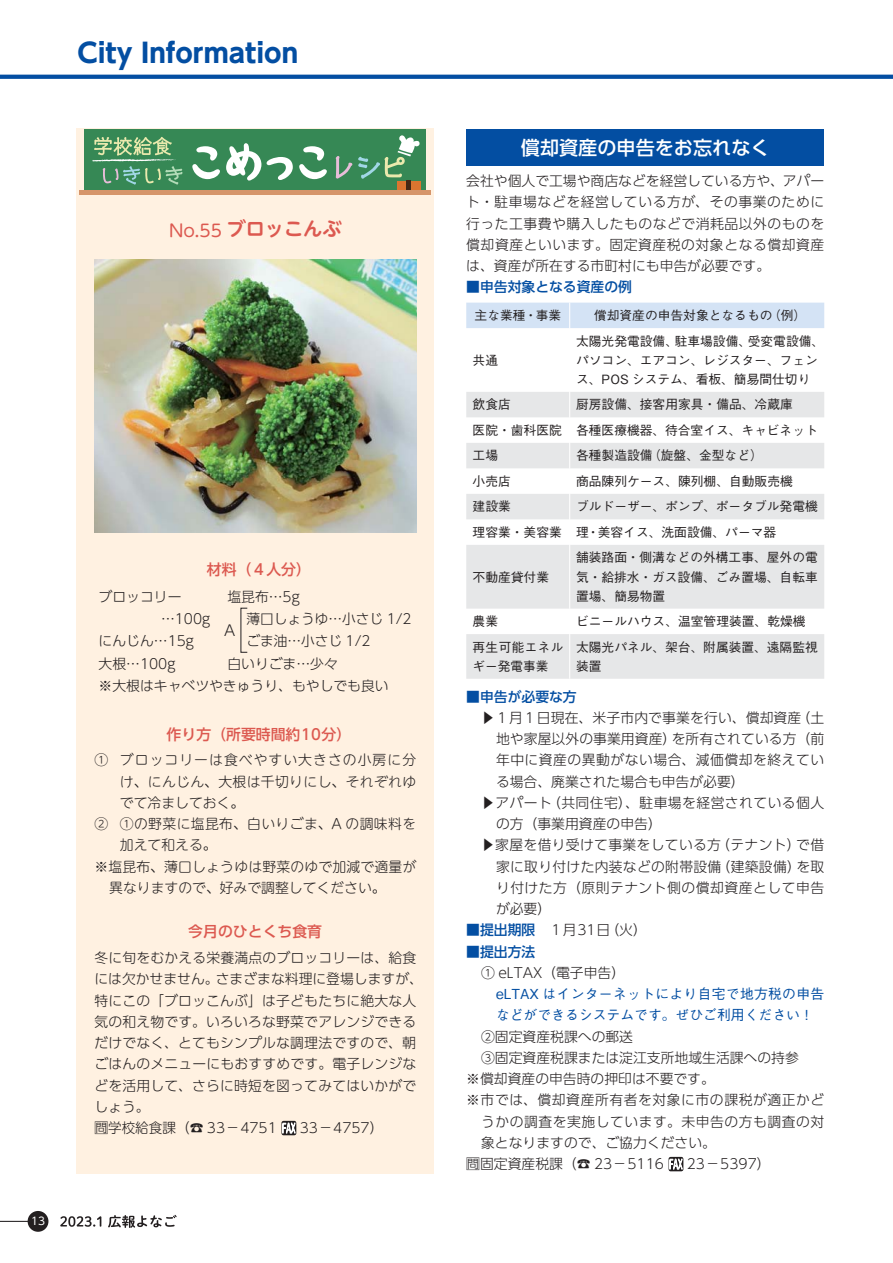
<style>
.page{position:relative;width:893px;height:1263px;background:#fff}
.page>*{position:absolute;margin:0;border:0;box-sizing:border-box;transform-origin:0 0}
.t1{font:26.55px "UD Shin Go Pro Bold 90 msp RKSJ H";color:#034ea2}
.t2{font:19.2px "UD Shin Go Pro Medium 90 msp RKSJ H";color:#fff}
.t3{font:19.2px "UD Shin M Go Pro De Bold 90 msp RKSJ H";color:#dc5950}
.t4{font:14.85px "UD Shin Go Pro Medium 90 msp RKSJ H";color:#dc5950}
.t5{font:14.85px "UD Shin Go Pro Light 90 msp RKSJ H";color:#231f20}
.t6{font:13.8px/21.3px "UD Shin Go Pro Light 90 msp RKSJ H";letter-spacing:.015em;color:#231f20}
.t7{font:13.8px "UD Shin M Go Pro Light 90 msp RKSJ H";letter-spacing:.025em;color:#231f20}
.t8{font:13.8px "UD Shin Go Pro Light 90 msp RKSJ H";letter-spacing:.04em;color:#231f20}
.t9{font:13.8px/21.3px "Gothic BBB Pro Medium 90 msp RKSJ H";color:#034ea2}
.t10{font:13.8px "UD Shin Go Pro Light 90 msp RKSJ H";letter-spacing:.035em;color:#231f20}
.t11{font:13.8px "UD Shin M Go Pro Light 90 msp RKSJ H";color:#231f20}
.t12{font:13.8px "UD Shin Go Pro Medium 90 msp RKSJ H";color:#034ea2}
.t13{font:13.8px "UD Shin M Go Pro Light 90 msp RKSJ H";letter-spacing:.075em;color:#231f20}
.t14{font:12.75px/19.2px "Gothic BBB Pro Medium 90 msp RKSJ H";color:#231f20}
.t15{font:12.75px/19.2px "Gothic BBB Pro Medium 90 msp RKSJ H";letter-spacing:.03em;color:#231f20}
.t16{font:12.45px "Gothic BBB Pro Medium 90 msp RKSJ H";color:#231f20}
.t17{font:10.65px "UD Shin Go Pro Regular 90 msp RKSJ H";color:#fff}
.s1{font-family:"UD Shin M Go Pro Regular 90 msp RKSJ H";font-size:16.95px}
.s2{font-family:"UD Shin M Go Pro Light 90 msp RKSJ H"}
.s3{font-family:"UD Shin Go Pro Medium 90 msp RKSJ H";color:#034ea2}
</style>
<div class="page">
<svg style="left:0;top:75px;width:893px;height:4px;fill:#034ea2"></svg>
<div style="left:76px;top:128px;width:358px;height:1045px;background:#fff1e1"></div>
<img style="left:94px;top:260px;width:322px;height:272px">
<div style="left:85px;top:129px;width:340px;height:61px;background:#368855"></div>
<div style="left:397px;top:181px;width:23px;height:10px;background:#db7530"></div>
<div style="left:406px;top:180px;width:5px;height:13px;background:#432815"></div>
<svg style="left:336px;top:156px;width:16px;height:23px"></svg>
<svg style="left:92px;top:137px;width:90px;height:48px"></svg>
<div style="left:79px;top:190px;width:352px;height:5px;background:#d6956a"></div>
<svg style="left:358px;top:135px;width:62px;height:44px"></svg>
<svg style="left:267px;top:157px;width:26px;height:23px"></svg>
<svg style="left:299px;top:146px;width:28px;height:33px"></svg>
<svg style="left:192px;top:146px;width:28px;height:33px"></svg>
<svg style="left:226px;top:143px;width:35px;height:38px"></svg>
<svg style="left:281px;top:1121px;width:15px;height:14px"></svg>
<svg style="left:282px;top:1120px;width:14px;height:16px"></svg>
<div style="left:466px;top:129px;width:358px;height:37px;background:#034ea2"></div>
<svg style="left:466px;top:392px;width:358px;height:287px;fill:#e6e7e8"></svg>
<div style="left:466px;top:303px;width:358px;height:25px;background:#d4e3f5"></div>
<svg style="left:569px;top:392px;width:1px;height:153px"></svg>
<hr style="left:569px;top:545px;width:1px;height:64px;background:#fff">
<svg style="left:569px;top:609px;width:1px;height:25px"></svg>
<hr style="left:569px;top:634px;width:1px;height:45px;background:#fff">
<svg style="left:668px;top:1157px;width:15px;height:14px"></svg>
<svg style="left:669px;top:1156px;width:14px;height:16px"></svg>
<svg style="left:60px;top:1215px;width:117px;height:13px"></svg>
<hr style="left:0;top:1221px;width:30px;height:1px;background:#231f20">
<div style="left:28px;top:1211px;width:20px;height:21px;background:#231f20;border-radius:50%"></div>
<h1 class="t1" style="left:78px;top:43px;width:222px">City Information</h1>
<h2 class="t3" style="left:169px;top:222px;width:174px"><span class="s1">No.55</span> ブロッこんぶ</h2>
<p class="t17" style="left:31px;top:1217px;width:16px">13</p>
<p class="t4" style="left:207px;top:564px;width:106px">材料（４人分）</p>
<p class="t6" style="left:161px;top:588px;width:51px;text-indent:-62px">ブロッコリー…100g</p>
<p class="t6" style="left:246px;top:587px;width:167px;line-height:22.4px;text-indent:-19px">塩昆布…5g<br>薄口しょうゆ…小さじ 1/2</p>
<p class="t6" style="left:99px;top:632px;width:97px">にんじん…15g</p>
<p class="t6" style="left:246px;top:632px;width:126px">ごま油…小さじ 1/2</p>
<p class="t6" style="left:99px;top:655px;width:78px">大根…100g</p>
<p class="t5" style="left:224px;top:625px;width:13px">A</p>
<p class="t6" style="left:99px;top:654px;width:292px;line-height:22.4px;text-indent:129px">白いりごま…少々<br>※大根はキャベツやきゅうり、もやしでも良い</p>
<p class="t4" style="left:167px;top:729px;width:186px">作り方（所要時間約10分）</p>
<p class="t13" style="left:94px;top:755px;width:323px">① ブロッコリーは食べやすい大きさの小房に分</p>
<p class="t7" style="left:120px;top:776px;width:298px">け、にんじん、大根は千切りにし、それぞれゆ</p>
<p class="t11" style="left:120px;top:797px;width:126px">でて冷ましておく。</p>
<p class="t7" style="left:94px;top:819px;width:323px">② ①の野菜に塩昆布、白いりごま、A の調味料を</p>
<p class="t7" style="left:120px;top:840px;width:98px">加えて和える。</p>
<p class="t7" style="left:94px;top:861px;width:323px">※塩昆布、薄口しょうゆは野菜のゆで加減で適量が</p>
<p class="t11" style="left:109px;top:882px;width:278px">異なりますので、好みで調整してください。</p>
<p class="t4" style="left:188px;top:926px;width:135px">今月のひとくち食育</p>
<p class="t6" style="left:94px;top:949px;width:330px">冬に旬をむかえる栄養満点のブロッコリーは、給食には欠かせません。さまざまな料理に登場しますが、特にこの「ブロッこんぶ」は子どもたちに絶大な人気の和え物です。いろいろな野菜でアレンジできるだけでなく、とてもシンプルな調理法ですので、朝ごはんのメニューにもおすすめです。電子レンジなどを活用して、さらに時短を図ってみてはいかがでしょう。<br>問<span class="s2">学校給食課</span>（☎ 33－4751</p>
<p class="t6" style="left:300px;top:1119px;width:85px">33－4757）</p>
<h2 class="t2" style="left:521px;top:140px;width:250px">償却資産の申告をお忘れなく</h2>
<p class="t6" style="left:466px;top:172px;width:360px;text-align:justify">会社や個人で工場や商店などを経営している方や、アパート・駐車場などを経営している方が、その事業のために行った工事費や購入したものなどで消耗品以外のものを償却資産といいます。固定資産税の対象となる償却資産は、資産が所在する市町村にも申告が必要です。</p>
<p class="t12" style="left:466px;top:282px;width:167px">■申告対象となる資産の例</p>
<p class="t16" style="left:475px;top:311px;width:88px">主な業種・事業</p>
<p class="t16" style="left:594px;top:311px;width:214px">償却資産の申告対象となるもの（例）</p>
<p class="t14" style="left:473px;top:352px;width:27px">共通</p>
<p class="t14" style="left:576px;top:333px;width:250px">太陽光発電設備、駐車場設備、受変電設備、パソコン、エアコン、レジスター、フェンス、POS システム、看板、簡易間仕切り</p>
<p class="t14" style="left:473px;top:397px;width:40px">飲食店</p>
<p class="t14" style="left:473px;top:394px;width:347px;line-height:25.5px;text-indent:103px">厨房設備、接客用家具・備品、冷蔵庫<br>医院・歯科医院 各種医療機器、待合室イス、キャビネット工場</p>
<p class="t14" style="left:576px;top:448px;width:188px">各種製造設備（旋盤、金型など）</p>
<p class="t14" style="left:473px;top:473px;width:40px">小売店</p>
<p class="t14" style="left:576px;top:473px;width:218px">商品陳列ケース、陳列棚、自動販売機</p>
<p class="t14" style="left:473px;top:499px;width:40px">建設業</p>
<p class="t14" style="left:473px;top:496px;width:347px;line-height:25.5px;text-indent:103px">ブルドーザー、ポンプ、ポータブル発電機理容業・美容業 理・美容イス、洗面設備、パーマ器</p>
<p class="t14" style="left:473px;top:569px;width:78px">不動産貸付業</p>
<p class="t14" style="left:576px;top:550px;width:243px;text-align:justify">舗装路面・側溝などの外構工事、屋外の電気・給排水・ガス設備、ごみ置場、自転車置場、簡易物置</p>
<p class="t14" style="left:473px;top:614px;width:27px">農業</p>
<p class="t14" style="left:576px;top:614px;width:231px">ビニールハウス、温室管理装置、乾燥機</p>
<p class="t15" style="left:473px;top:639px;width:92px">再生可能エネルギー発電事業</p>
<p class="t14" style="left:576px;top:639px;width:243px">太陽光パネル、架台、附属装置、遠隔監視装置</p>
<p class="t12" style="left:466px;top:691px;width:112px">■申告が必要な方</p>
<p class="t6" style="left:481px;top:709px;width:345px">▶１月１日現在、米子市内で事業を行い、償却資産（土</p>
<p class="t6" style="left:496px;top:730px;width:330px">地や家屋以外の事業用資産）を所有されている方（前</p>
<p class="t10" style="left:496px;top:755px;width:330px">年中に資産の異動がない場合、減価償却を終えてい</p>
<p class="t6" style="left:496px;top:773px;width:250px">る場合、廃業された場合も申告が必要）</p>
<p class="t6" style="left:481px;top:794px;width:345px">▶アパート（共同住宅）、駐車場を経営されている個人</p>
<p class="t6" style="left:496px;top:815px;width:167px">の方（事業用資産の申告）</p>
<p class="t6" style="left:481px;top:836px;width:344px">▶家屋を借り受けて事業をしている方（テナント）で借</p>
<p class="t6" style="left:496px;top:858px;width:330px">家に取り付けた内装などの附帯設備（建築設備）を取</p>
<p class="t10" style="left:496px;top:882px;width:330px">り付けた方（原則テナント側の償却資産として申告</p>
<p class="t6" style="left:496px;top:900px;width:57px">が必要）</p>
<p class="t6" style="left:466px;top:921px;width:182px"><span class="s3">■提出期限</span>　１月31日（火）</p>
<p class="t12" style="left:466px;top:946px;width:71px">■提出方法</p>
<p class="t6" style="left:481px;top:964px;width:146px">① eLTAX（電子申告）</p>
<p class="t9" style="left:496px;top:985px;width:330px">eLTAX はインターネットにより自宅で地方税の申告などができるシステムです。ぜひご利用ください！</p>
<p class="t6" style="left:481px;top:1028px;width:153px">②固定資産税課への郵送</p>
<p class="t6" style="left:481px;top:1049px;width:319px">③固定資産税課または淀江支所地域生活課への持参</p>
<p class="t6" style="left:466px;top:1070px;width:250px">※償却資産の申告時の押印は不要です。</p>
<p class="t8" style="left:466px;top:1095px;width:360px">※市では、償却資産所有者を対象に市の課税が適正かど</p>
<p class="t8" style="left:481px;top:1116px;width:345px">うかの調査を実施しています。未申告の方も調査の対</p>
<p class="t6" style="left:481px;top:1134px;width:236px">象となりますので、ご協力ください。</p>
<p class="t6" style="left:466px;top:1155px;width:199px">問固定資産税課（☎ 23－5116</p>
<p class="t6" style="left:687px;top:1155px;width:85px">23－5397）</p>
</div>
